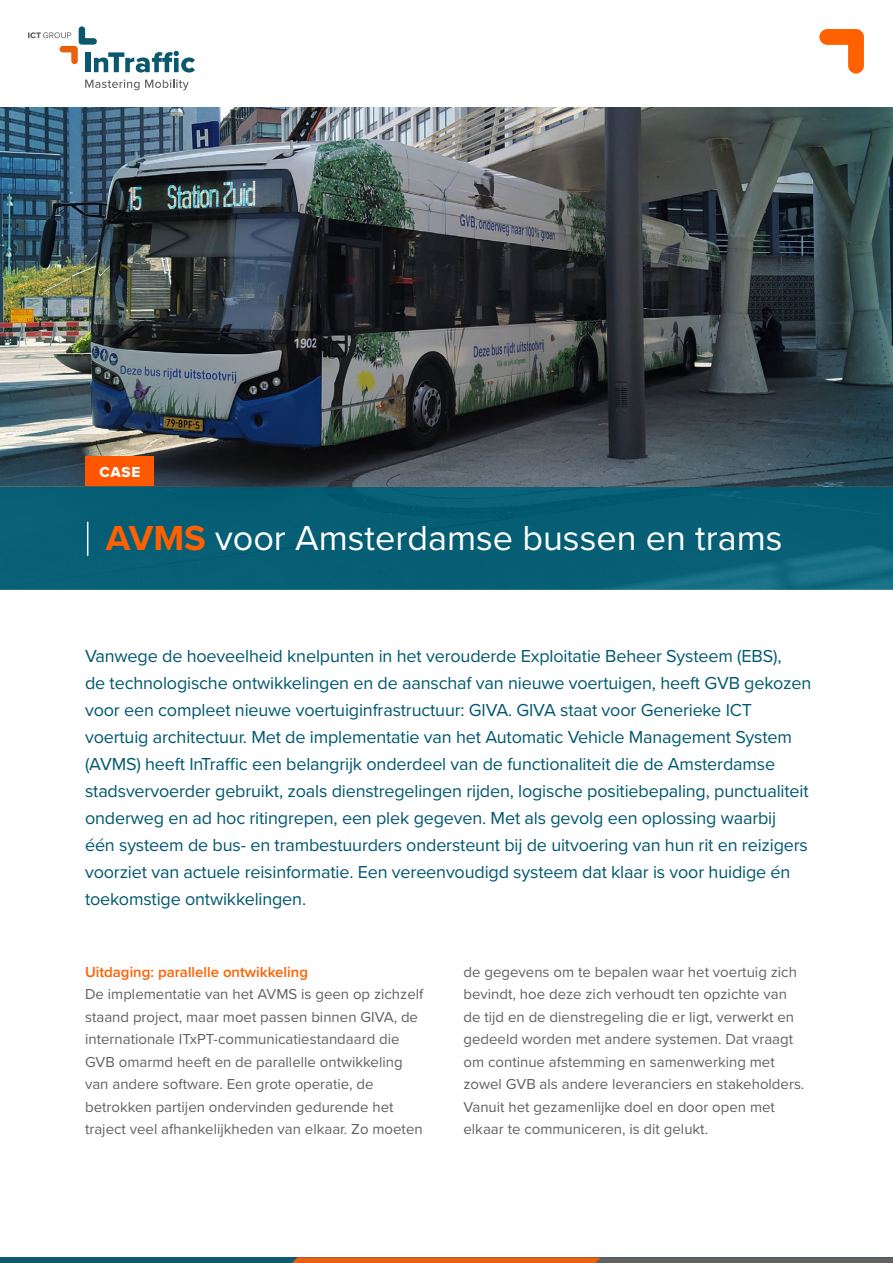
<style>
.page{position:relative;width:893px;height:1263px;background:#fff}
.page>*{position:absolute;margin:0;border:0;box-sizing:border-box;transform-origin:0 0}
.t1{font:36px "Proxima Nova";color:#fff}
.t2{font:18px/27px "Proxima Nova";letter-spacing:-.01em;color:#00586f}
.t3{font:15px/22.5px "Proxima Nova";color:#61615f}
.t4{font:600 15px "Proxima Nova";color:#ff6000}
.t5{font:15px "Proxima Nova Extrabld";color:#fff}
.s1{font-weight:700;color:#ff6000}
</style>
<div class="page">
<img style="left:0;top:486px;width:893px;height:104px">
<svg style="left:819px;top:29px;width:45px;height:45px"></svg>
<div style="left:0;top:1257px;width:893px;height:6px;background:#0f596e"></div>
<svg style="left:292px;top:1257px;width:601px;height:6px;background:#9d5f3b"></svg>
<svg style="left:28px;top:26px;width:167px;height:47px"></svg>
<svg style="left:85px;top:79px;width:104px;height:11px"></svg>
<hr style="left:87px;top:522px;width:1px;height:34px;background:#fff">
<img style="left:0;top:107px;width:893px;height:379px">
<p class="t5" style="left:99px;top:461px;width:42px">CASE</p>
<h1 class="t1" style="left:106px;top:511px;width:678px"><span class="s1">AVMS</span> voor Amsterdamse bussen en trams</h1>
<p class="t2" style="left:85px;top:641px;width:728px">Vanwege de hoeveelheid knelpunten in het verouderde Exploitatie Beheer Systeem (EBS),<br>de technologische ontwikkelingen en de aanschaf van nieuwe voertuigen, heeft GVB gekozen voor een compleet nieuwe voertuiginfrastructuur: GIVA. GIVA staat voor Generieke ICT voertuig architectuur. Met de implementatie van het Automatic Vehicle Management System (AVMS) heeft InTraffic een belangrijk onderdeel van de functionaliteit die de Amsterdamse stadsvervoerder gebruikt, zoals dienstregelingen rijden, logische positiebepaling, punctualiteit onderweg en ad hoc ritingrepen, een plek gegeven. Met als gevolg een oplossing waarbij<br>één systeem de bus- en trambestuurders ondersteunt bij de uitvoering van hun rit en reizigers voorziet van actuele reisinformatie. Een vereenvoudigd systeem dat klaar is voor huidige én toekomstige ontwikkelingen.</p>
<p class="t4" style="left:85px;top:960px;width:225px">Uitdaging: parallelle ontwikkeling</p>
<p class="t3" style="left:85px;top:982px;width:340px">De implementatie van het AVMS is geen op zichzelf staand project, maar moet passen binnen GIVA, de internationale ITxPT-communicatiestandaard die GVB omarmd heeft en de parallelle ontwikkeling van andere software. Een grote operatie, de betrokken partijen ondervinden gedurende het traject veel afhankelijkheden van elkaar. Zo moeten</p>
<p class="t3" style="left:463px;top:960px;width:342px">de gegevens om te bepalen waar het voertuig zich bevindt, hoe deze zich verhoudt ten opzichte van de tijd en de dienstregeling die er ligt, verwerkt en gedeeld worden met andere systemen. Dat vraagt om continue afstemming en samenwerking met zowel GVB als andere leveranciers en stakeholders.<br>Vanuit het gezamenlijke doel en door open met elkaar te communiceren, is dit gelukt.</p>
</div>
